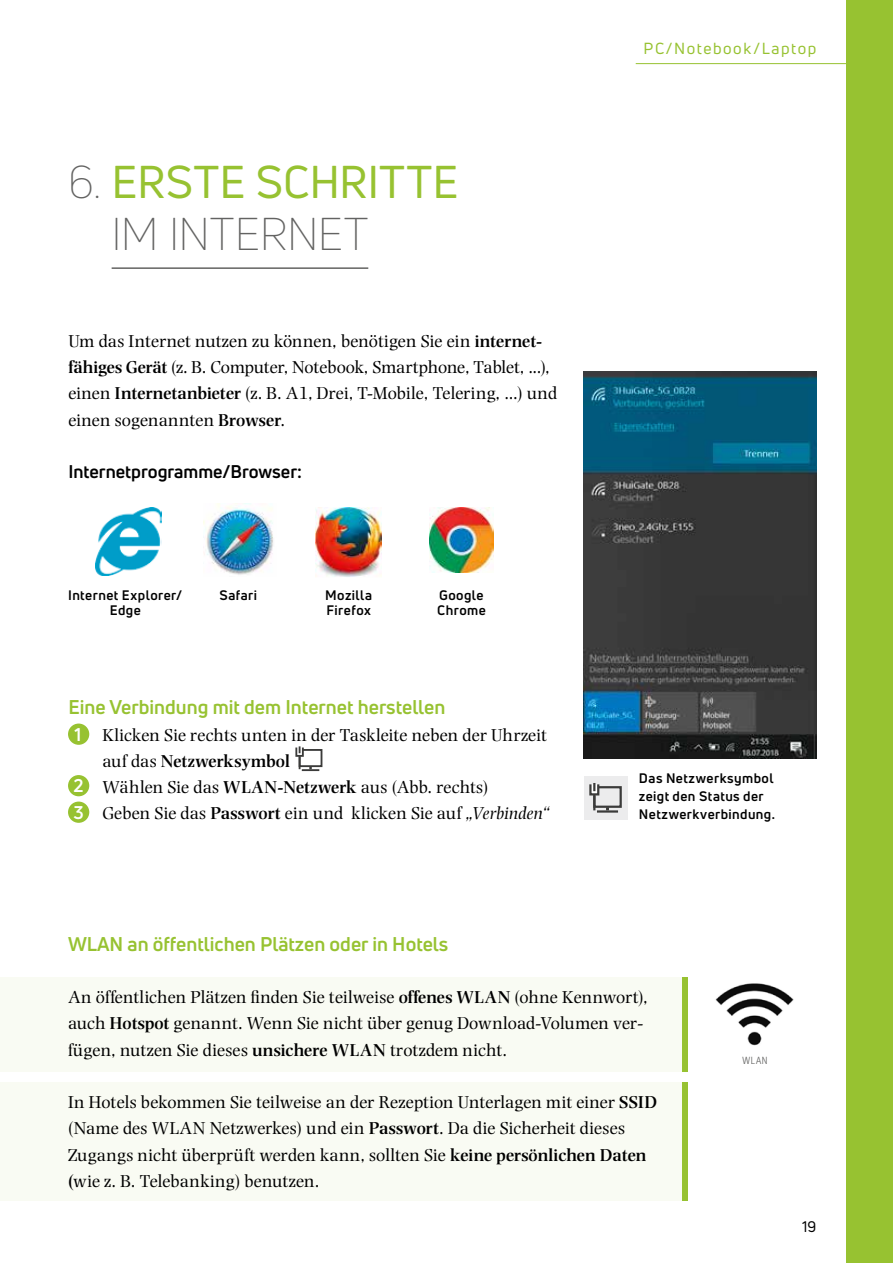
<style>
.page{position:relative;width:893px;height:1263px;background:#fff}
.page>*{position:absolute;margin:0;border:0;box-sizing:border-box;transform-origin:0 0}
.t1{font:45px/52.5px "Uni Neue";letter-spacing:.005em;color:#97c231}
.t2{font:700 19.5px "Uni Neue";color:#97c231}
.t3{font:18px/26.2px "Photina MT Std";letter-spacing:.005em;color:#000}
.t4{font:700 18px "Uni Neue";color:#000}
.t5{font:700 18px/26.5px "Uni Neue";color:#fff}
.t6{font:15.75px "Uni Neue";letter-spacing:.1em;color:#97c231}
.t7{font:15px "Uni Neue";color:#000}
.t8{font:700 13.5px/15px "Uni Neue";letter-spacing:.03em;color:#000}
.t9{font:300 10.5px "Unit OT";color:#636362}
.s1{font-weight:300;color:#636362}
.s2{font-weight:600}
.s3{font-style:italic}
</style>
<div class="page">
<hr style="left:636px;top:63px;width:257px;height:1px;background:#97c231">
<div style="left:846px;top:0;width:47px;height:1263px;background:#97c231"></div>
<div style="left:0;top:977px;width:687px;height:94px;background:#f9fbf3"></div>
<div style="left:0;top:1082px;width:687px;height:118px;background:#f9fbf3"></div>
<img style="left:584px;top:372px;width:232px;height:387px">
<hr style="left:112px;top:267px;width:256px;height:2px;background:#636362">
<img style="left:95px;top:507px;width:67px;height:69px">
<div style="left:68px;top:723px;width:21px;height:22px;background:#97c231;border-radius:50%"></div>
<div style="left:68px;top:775px;width:21px;height:21px;background:#97c231;border-radius:50%"></div>
<div style="left:68px;top:801px;width:21px;height:22px;background:#97c231;border-radius:50%"></div>
<img style="left:203px;top:504px;width:70px;height:71px">
<img style="left:316px;top:508px;width:65px;height:69px">
<img style="left:429px;top:508px;width:65px;height:64px">
<div style="left:299px;top:749px;width:23px;height:18px;border:2px solid #3b3b3a"></div>
<svg style="left:295px;top:747px;width:4px;height:10px"></svg>
<svg style="left:299px;top:746px;width:20px;height:25px"></svg>
<div style="left:682px;top:977px;width:5px;height:94px;background:#97c231"></div>
<div style="left:682px;top:1082px;width:5px;height:118px;background:#97c231"></div>
<div style="left:584px;top:776px;width:43px;height:43px;background:#ececed"></div>
<div style="left:593px;top:786px;width:29px;height:22px;border:2px solid #3b3b3a"></div>
<hr style="left:597px;top:810px;width:21px;height:3px;background:#3b3b3a">
<svg style="left:589px;top:783px;width:10px;height:12px"></svg>
<svg style="left:593px;top:783px;width:2px;height:27px"></svg>
<img style="left:715px;top:983px;width:79px;height:63px">
<h1 class="t1" style="left:112px;top:155px;width:348px;text-indent:-44px"><span class="s1">6.</span> ERSTE SCHRITTE<br><span class="s1">IM INTERNET</span></h1>
<p class="t3" style="left:68px;top:328px;width:490px">Um das Internet nutzen zu können, benötigen Sie ein <span class="s2">internet&shy;fähiges Gerät</span> (z. B. Computer, Notebook, Smartphone, Tablet, ...), einen <span class="s2">Internetanbieter</span> (z. B. A1, Drei, T-Mobile, Telering, ...) und einen sogenannten <span class="s2">Browser</span>.</p>
<p class="t4" style="left:68px;top:460px;width:235px">Internetprogramme/Browser:</p>
<p class="t8" style="left:68px;top:588px;width:116px;text-align:center">Internet Explorer/<br>Edge</p>
<p class="t8" style="left:219px;top:588px;width:39px">Safari</p>
<p class="t8" style="left:325px;top:588px;width:48px">Mozilla<br>Firefox</p>
<p class="t8" style="left:437px;top:588px;width:50px">Google<br>Chrome</p>
<p class="t2" style="left:68px;top:695px;width:379px">Eine Verbindung mit dem Internet herstellen</p>
<p class="t3" style="left:102px;top:722px;width:449px">Klicken Sie rechts unten in der Taskleite neben der Uhrzeit auf das <span class="s2">Netzwerksymbol<br></span>Wählen Sie das <span class="s2">WLAN-Netzwerk</span> aus (Abb. rechts)<br>Geben Sie das <span class="s2">Passwort</span> ein und klicken Sie auf <span class="s3">„Verbinden“</span></p>
<p class="t5" style="left:74px;top:721px;width:8px">1</p>
<p class="t5" style="left:74px;top:772px;width:12px">2<br>3</p>
<p class="t6" style="left:644px;top:39px;width:174px">PC/Notebook/Laptop</p>
<p class="t8" style="left:639px;top:769px;width:138px;line-height:18px">Das Netzwerksymbol zeigt den Status der<br>Netzwerkverbindung.</p>
<p class="t2" style="left:68px;top:931px;width:382px">WLAN an öffentlichen Plätzen oder in Hotels</p>
<p class="t3" style="left:68px;top:984px;width:581px">An öffentlichen Plätzen finden Sie teilweise <span class="s2">offenes WLAN</span> (ohne Kennwort), auch <span class="s2">Hotspot</span> genannt. Wenn Sie nicht über genug Download-Volumen ver&shy;fügen, nutzen Sie dieses <span class="s2">unsichere WLAN</span> trotzdem nicht.</p>
<p class="t3" style="left:68px;top:1089px;width:591px">In Hotels bekommen Sie teilweise an der Rezeption Unterlagen mit einer <span class="s2">SSID </span>(Name des WLAN Netzwerkes) und ein <span class="s2">Passwort</span>. Da die Sicherheit dieses Zugangs nicht überprüft werden kann, sollten Sie <span class="s2">keine persönlichen Daten (</span>wie z. B. Telebanking) benutzen.</p>
<p class="t9" style="left:742px;top:1054px;width:27px">WLAN</p>
<p class="t7" style="left:802px;top:1217px;width:16px">19</p>
</div>
